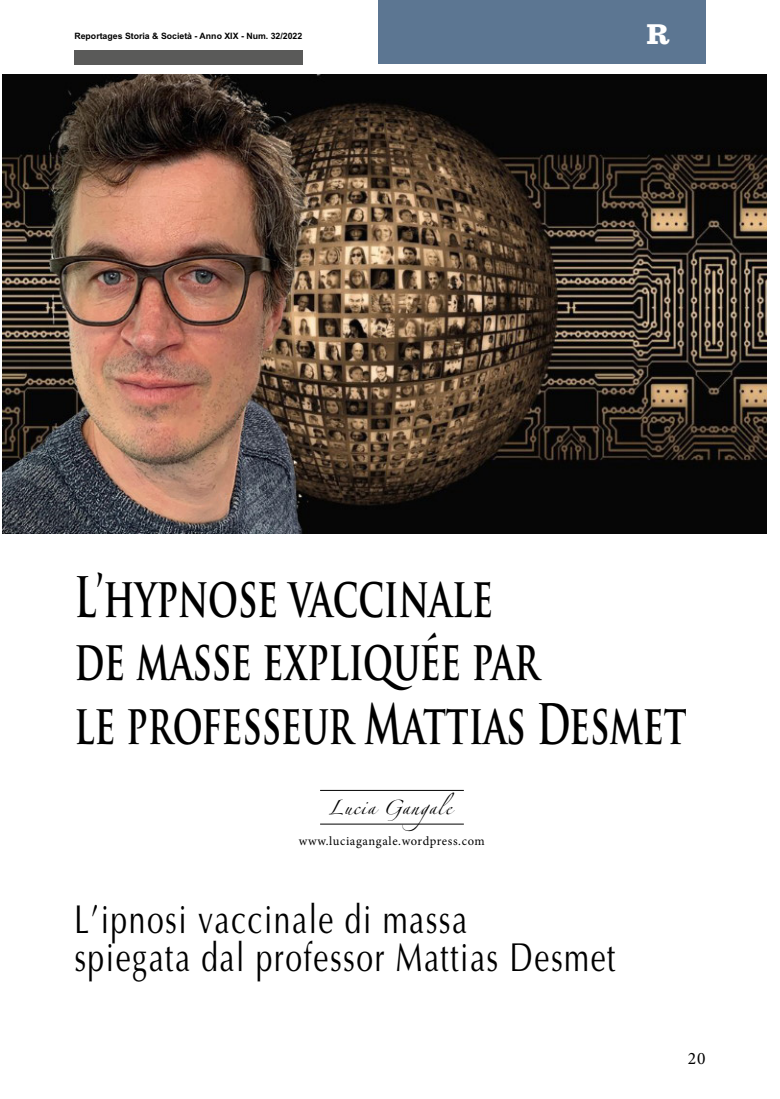
<style>
.page{position:relative;width:780px;height:1099px;background:#fff}
.page>*{position:absolute;margin:0;border:0;box-sizing:border-box;transform-origin:0 0}
.t1{font:700 54.38px/63.8px "Trajan Pro";color:#000;scale:.67 1}
.t2{font:40.5px/38.8px "Optima";letter-spacing:.05em;color:#000;scale:.74 1}
.t3{font:32.5px "Linotype Zapfino One";letter-spacing:.025em;color:#000}
.t4{font:900 30px "Sentinel";color:#fff}
.t5{font:17.5px "Minion Pro";color:#000}
.t6{font:12.5px "Minion Pro";letter-spacing:.05em;color:#000}
.t7{font:700 8.75px "Arial";color:#000}
</style>
<div class="page">
<div style="left:74px;top:50px;width:228px;height:14px;background:#5a5a59"></div>
<img style="left:3px;top:74px;width:763px;height:459px">
<hr style="left:320px;top:823px;width:144px;height:1px;background:#000">
<hr style="left:320px;top:790px;width:144px;height:1px;background:#000">
<div style="left:377px;top:0;width:328px;height:64px;background:#5c7692"></div>
<p class="t7" style="left:74px;top:31px;width:229px">Reportages Storia &amp; Società - Anno XIX - Num. 32/2022</p>
<p class="t4" style="left:646px;top:20px;width:24px">R</p>
<p class="t1" style="left:74px;top:566px;width:915px">L’hypnose vaccinale<br>de masse expliquée par<br>le professeur Mattias Desmet</p>
<p class="t3" style="left:328px;top:784px;width:125px">Lucia Gangale</p>
<p class="t6" style="left:299px;top:835px;width:187px">www.luciagangale.wordpress.com</p>
<p class="t2" style="left:74px;top:903px;width:732px">L’ipnosi vaccinale di massa<br>spiegata dal professor Mattias Desmet</p>
<p class="t5" style="left:687px;top:1051px;width:19px">20</p>
</div>
